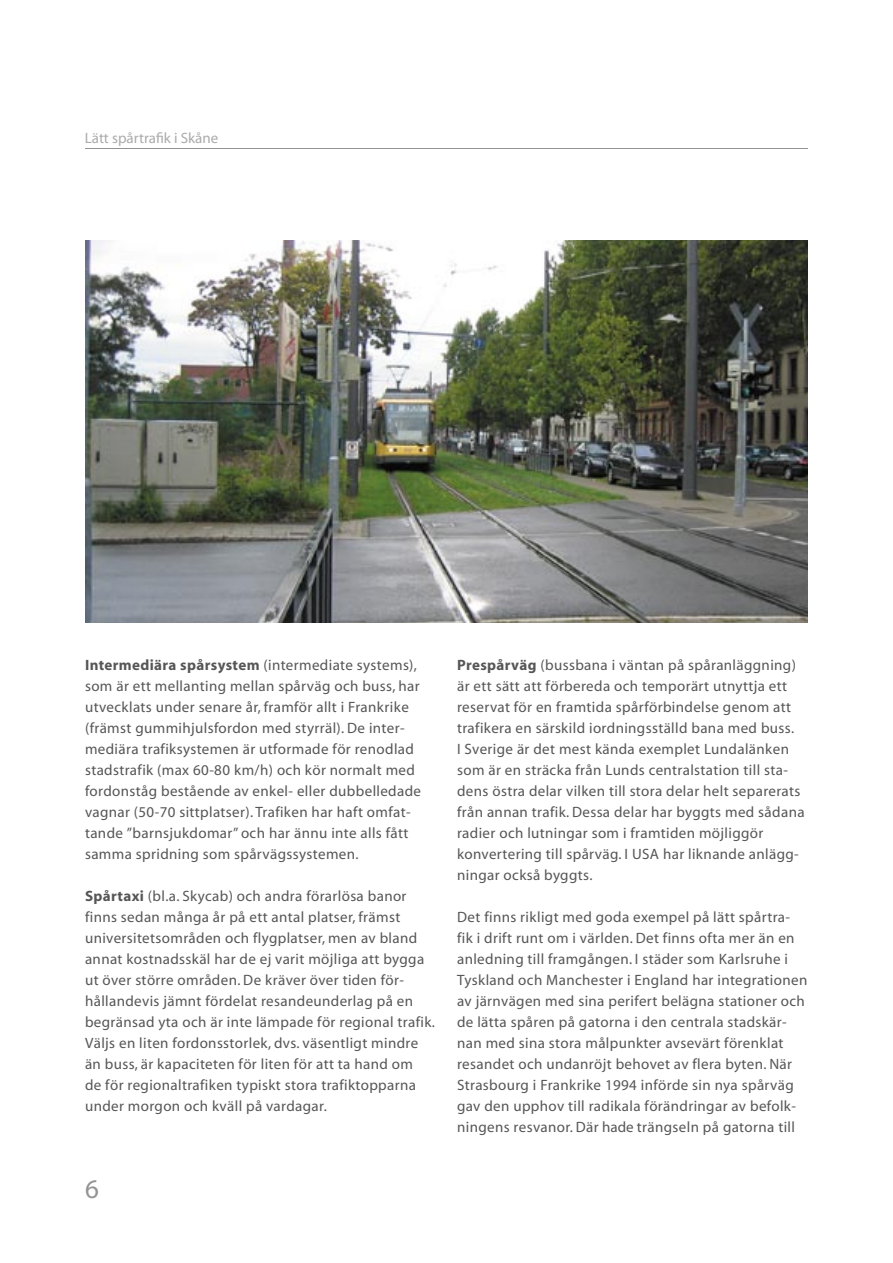
<style>
.page{position:relative;width:893px;height:1263px;background:#fff}
.page>*{position:absolute;margin:0;border:0;box-sizing:border-box;transform-origin:0 0}
.t1{font:27px "Myriad";color:#939393}
.t2{font:15px/21px "Myriad";letter-spacing:.025em;color:#565656}
.t3{font:15px "Myriad";color:#ababab}
.s1{font-weight:700}
</style>
<div class="page">
<hr style="left:85px;top:149px;width:723px;height:1px;background:#939393">
<img style="left:85px;top:241px;width:723px;height:381px">
<p class="t3" style="left:85px;top:131px;width:135px">Lätt spårtrafik i Skåne</p>
<p class="t2" style="left:85px;top:655px;width:338px"><span class="s1">Intermediära spårsystem</span> (intermediate systems), som är ett mellanting mellan spårväg och buss, har utvecklats under senare år, framför allt i Frankrike (främst gummihjulsfordon med styrräl). De inter&shy;mediära trafiksystemen är utformade för renodlad stadstrafik (max 60-80 km/h) och kör normalt med fordonståg bestående av enkel- eller dubbelledade vagnar (50-70 sittplatser). Trafiken har haft omfat&shy;tande ”barnsjukdomar” och har ännu inte alls fått samma spridning som spårvägssystemen.</p>
<p class="t2" style="left:85px;top:886px;width:351px"><span class="s1">Spårtaxi</span> (bl.a. Skycab) och andra förarlösa banor finns sedan många år på ett antal platser, främst universitetsområden och flygplatser, men av bland annat kostnadsskäl har de ej varit möjliga att bygga ut över större områden. De kräver över tiden för&shy;hållandevis jämnt fördelat resandeunderlag på en begränsad yta och är inte lämpade för regional trafik.<br>Väljs en liten fordonsstorlek, dvs. väsentligt mindre än buss, är kapaciteten för liten för att ta hand om<br>de för regionaltrafiken typiskt stora trafiktopparna under morgon och kväll på vardagar.</p>
<h1 class="t1" style="left:85px;top:1176px;width:15px">6</h1>
<p class="t2" style="left:457px;top:655px;width:349px"><span class="s1">Prespårväg</span> (bussbana i väntan på spåranläggning) är ett sätt att förbereda och temporärt utnyttja ett reservat för en framtida spårförbindelse genom att trafikera en särskild iordningsställd bana med buss.<br>I Sverige är det mest kända exemplet Lundalänken som är en sträcka från Lunds centralstation till sta&shy;dens östra delar vilken till stora delar helt separerats från annan trafik. Dessa delar har byggts med sådana radier och lutningar som i framtiden möjliggör konvertering till spårväg. I USA har liknande anlägg&shy;ningar också byggts.</p>
<p class="t2" style="left:457px;top:907px;width:352px">Det finns rikligt med goda exempel på lätt spårtra&shy;fik i drift runt om i världen. Det finns ofta mer än en anledning till framgången. I städer som Karlsruhe i Tyskland och Manchester i England har integrationen av järnvägen med sina perifert belägna stationer och de lätta spåren på gatorna i den centrala stadskär&shy;nan med sina stora målpunkter avsevärt förenklat resandet och undanröjt behovet av flera byten. När Strasbourg i Frankrike 1994 införde sin nya spårväg gav den upphov till radikala förändringar av befolk&shy;ningens resvanor. Där hade trängseln på gatorna till</p>
</div>
